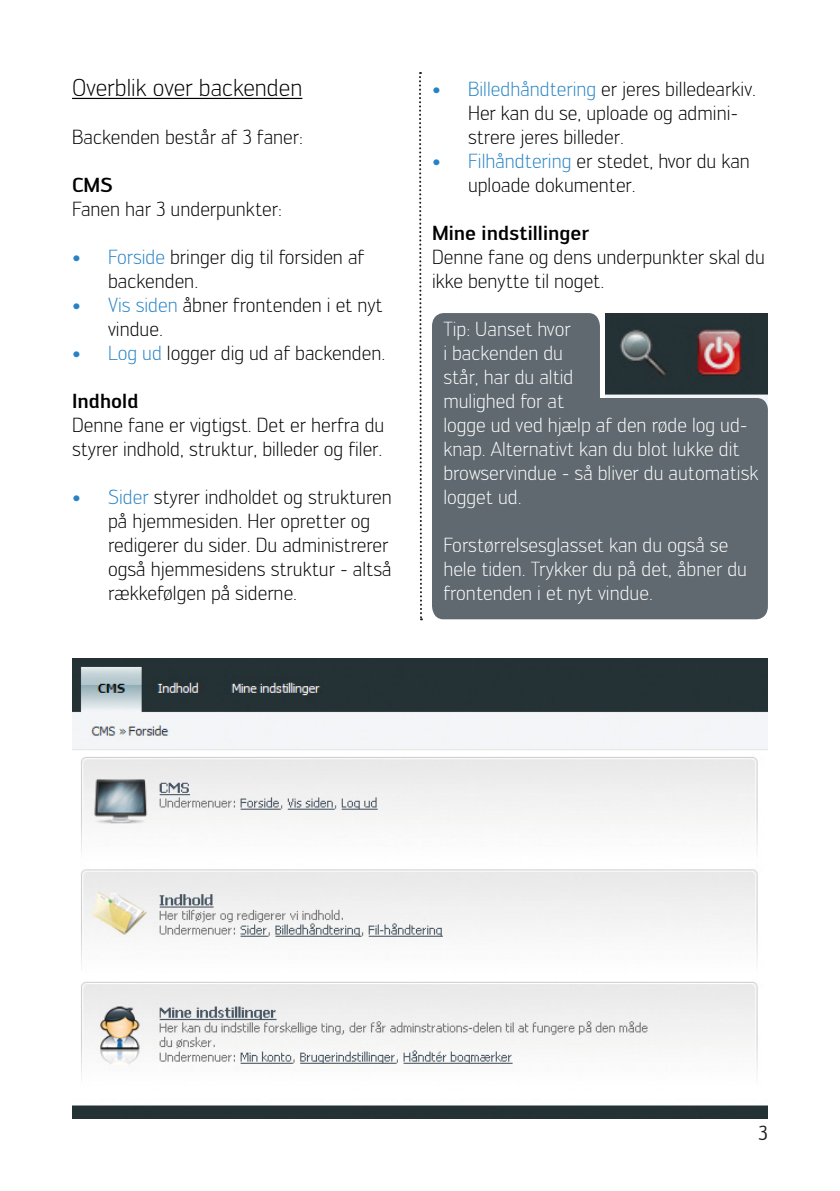
<style>
.page{position:relative;width:840px;height:1191px;background:#fff}
.page>*{position:absolute;margin:0;border:0;box-sizing:border-box;transform-origin:0 0}
.Underoverskrift_unde{font:300 24px "Engel";color:#000}
.Brød{font:300 20px/24px "Engel";color:#000}
.Tip{font:300 20px/24px "Engel";color:#fff}
.Underoverskrift{font:500 20px "Engel";color:#000}
.t1{font:20px "Engel";color:#231f20}
.s1{color:#2783c5}
</style>
<div class="page">
<svg style="left:419px;top:72px;width:4px;height:548px"></svg>
<hr style="left:72px;top:98px;width:230px;height:1px;background:#000">
<img style="left:72px;top:658px;width:695px;height:461px">
<svg style="left:432px;top:313px;width:335px;height:306px;background:#5c656a"></svg>
<p class="Underoverskrift_unde" style="left:72px;top:74px;width:232px">Overblik over backenden</p>
<p class="Brød" style="left:72px;top:125px;width:232px">Backenden består af 3 faner:</p>
<p class="Underoverskrift" style="left:72px;top:173px;width:42px">CMS</p>
<p class="Brød" style="left:72px;top:197px;width:211px">Fanen har 3 underpunkter:</p>
<p class="Brød" style="left:108px;top:245px;width:257px;text-indent:-36px"><span class="s1">• Forside</span> bringer dig til forsiden af backenden.</p>
<p class="Brød" style="left:108px;top:293px;width:276px;text-indent:-36px"><span class="s1">• Vis siden</span> åbner frontenden i et nyt vindue.</p>
<p class="Brød" style="left:72px;top:341px;width:314px"><span class="s1">• Log ud</span> logger dig ud af backenden.</p>
<p class="Underoverskrift" style="left:72px;top:389px;width:68px">Indhold</p>
<p class="Brød" style="left:72px;top:413px;width:314px">Denne fane er vigtigst. Det er herfra du styrer indhold, struktur, billeder og filer.</p>
<p class="Brød" style="left:108px;top:485px;width:285px;text-indent:-36px"><span class="s1">• Sider</span> styrer indholdet og strukturen på hjemmesiden. Her opretter og redigerer du sider. Du administrerer også hjemmesidens struktur - altså rækkefølgen på siderne.</p>
<p class="Brød" style="left:468px;top:77px;width:289px;text-indent:-36px"><span class="s1">• Billedhåndtering</span> er jeres billedearkiv.<br>Her kan du se, uploade og admini&shy;strere jeres billeder.</p>
<p class="Brød" style="left:468px;top:149px;width:283px;text-indent:-36px"><span class="s1">• Filhåndtering</span> er stedet, hvor du kan uploade dokumenter.</p>
<p class="Underoverskrift" style="left:432px;top:221px;width:158px">Mine indstillinger</p>
<p class="Brød" style="left:432px;top:245px;width:334px">Denne fane og dens underpunkter skal du ikke benytte til noget.</p>
<p class="Tip" style="left:443px;top:317px;width:316px">Tip: Uanset hvor<br>i backenden du<br>står, har du altid<br>mulighed for at<br>logge ud ved hjælp af den røde log ud&shy;knap. Alternativt kan du blot lukke dit browservindue - så bliver du automatisk logget ud.</p>
<p class="Tip" style="left:443px;top:533px;width:305px">Forstørrelsesglasset kan du også se hele tiden. Trykker du på det, åbner du frontenden i et nyt vindue.</p>
<p class="t1" style="left:757px;top:1121px;width:11px">3</p>
</div>
